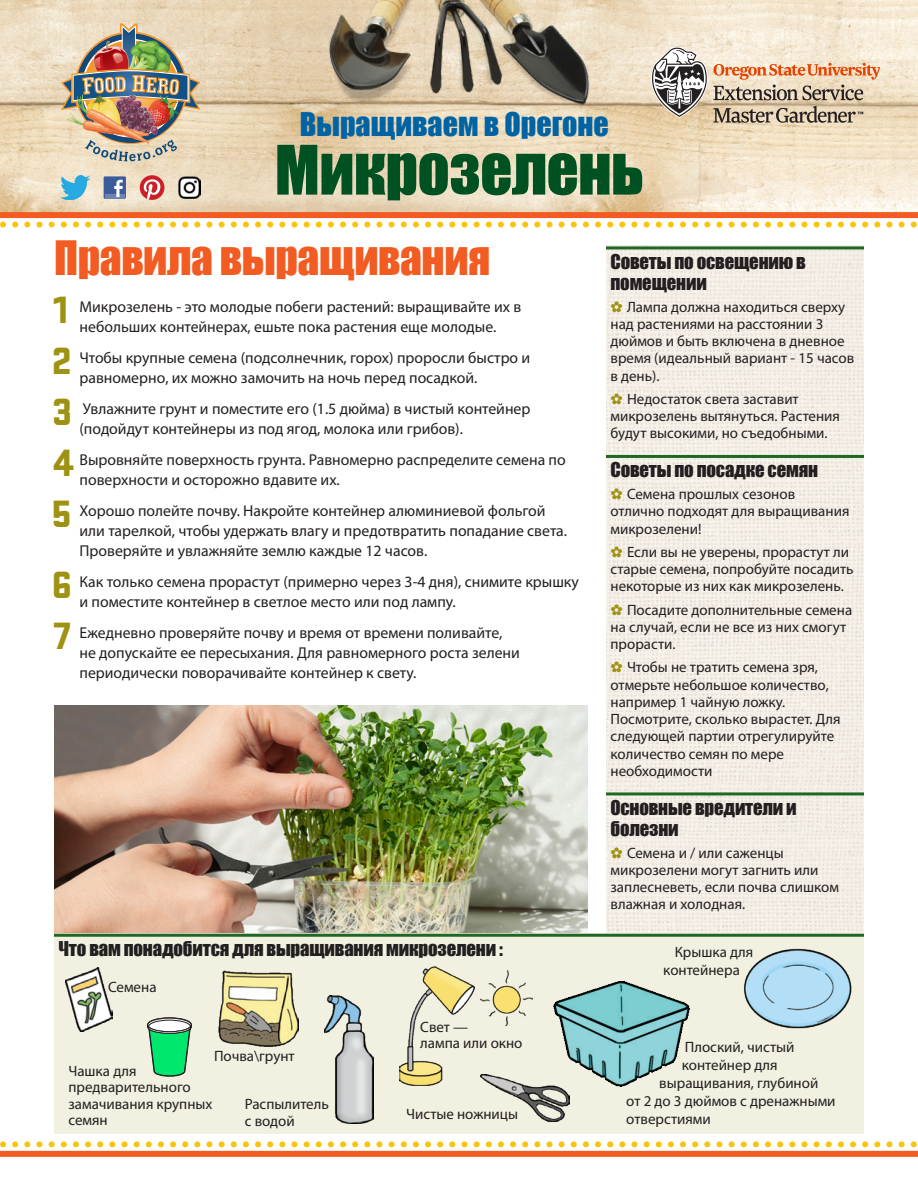
<style>
.page{position:relative;width:918px;height:1188px;background:#fff}
.page>*{position:absolute;margin:0;border:0;box-sizing:border-box;transform-origin:0 0}
.Main_Head_RU{font:63px "Impact";letter-spacing:-.01em;color:#005122}
.Quick_Tips_RU{font:43.5px "Impact";letter-spacing:-.01em;color:#f25b21}
.QuickTipwInitial_RU{font:900 39.6px "Stratum 2";color:#9e9212}
.t1{font:30px "Impact";color:#0063a4}
.Subhead_RU{font:18.75px/21px "Impact";letter-spacing:-.01em;color:#231f20}
.QuickTipwInitial_RU-2{font:15.75px/20.2px "Myriad Pro";color:#231f20}
.PictureLabelsRU{font:15px/17.2px "Myriad Pro";color:#231f20}
.s1{color:#9e9212}
</style>
<div class="page">
<img style="left:606px;top:249px;width:258px;height:683px">
<hr style="left:606px;top:246px;width:258px;height:3px;background:#1e6725">
<hr style="left:606px;top:455px;width:258px;height:3px;background:#1e6725">
<hr style="left:606px;top:792px;width:258px;height:3px;background:#1e6725">
<img style="left:54px;top:706px;width:534px;height:228px">
<img style="left:0;top:0;width:918px;height:212px">
<div style="left:0;top:212px;width:918px;height:6px;background:#f25b21"></div>
<div style="left:0;top:1151px;width:918px;height:6px;background:#f25b21"></div>
<svg style="left:0;top:222px;width:917px;height:6px"></svg>
<svg style="left:0;top:1141px;width:917px;height:6px"></svg>
<img style="left:288px;top:0;width:343px;height:109px">
<svg style="left:140px;top:175px;width:24px;height:25px"></svg>
<div style="left:104px;top:176px;width:22px;height:23px;background:#3b5b99"></div>
<hr style="left:105px;top:194px;width:19px;height:3px;background:#6d84b3">
<svg style="left:114px;top:180px;width:9px;height:17px"></svg>
<img style="left:61px;top:176px;width:29px;height:23px">
<img style="left:178px;top:176px;width:23px;height:23px">
<div style="left:54px;top:934px;width:810px;height:200px;background:#f2f0e0"></div>
<hr style="left:54px;top:934px;width:810px;height:3px;background:#1e6725">
<img style="left:554px;top:981px;width:136px;height:106px">
<img style="left:400px;top:966px;width:74px;height:119px">
<img style="left:324px;top:996px;width:49px;height:127px">
<img style="left:480px;top:1075px;width:89px;height:46px">
<img style="left:480px;top:970px;width:52px;height:56px">
<img style="left:744px;top:948px;width:108px;height:81px">
<img style="left:66px;top:968px;width:46px;height:63px">
<img style="left:218px;top:971px;width:80px;height:75px">
<svg style="left:147px;top:1017px;width:45px;height:60px"></svg>
<svg style="left:651px;top:47px;width:228px;height:76px"></svg>
<img style="left:61px;top:23px;width:140px;height:138px">
<p class="t1" style="left:300px;top:101px;width:310px">Выращиваем в Орегоне</p>
<p class="Main_Head_RU" style="left:275px;top:121px;width:371px">Микрозелень</p>
<p class="Quick_Tips_RU" style="left:54px;top:224px;width:438px">Правила выращивания</p>
<p class="QuickTipwInitial_RU" style="left:54px;top:281px;width:17px">1</p>
<p class="QuickTipwInitial_RU-2" style="left:80px;top:296px;width:443px">Микрозелень - это молодые побеги растений: выращивайте их в небольших контейнерах, ешьте пока растения еще молодые.</p>
<p class="QuickTipwInitial_RU" style="left:52px;top:332px;width:22px">2</p>
<p class="QuickTipwInitial_RU-2" style="left:80px;top:347px;width:452px">Чтобы крупные семена (подсолнечник, горох) проросли быстро и равномерно, их можно замочить на ночь перед посадкой.</p>
<p class="QuickTipwInitial_RU" style="left:52px;top:383px;width:22px">3</p>
<p class="QuickTipwInitial_RU-2" style="left:80px;top:398px;width:452px">Увлажните грунт и поместите его (1.5 дюйма) в чистый контейнер (подойдут контейнеры из под ягод, молока или грибов).</p>
<p class="QuickTipwInitial_RU" style="left:54px;top:434px;width:22px">4</p>
<p class="QuickTipwInitial_RU-2" style="left:79px;top:449px;width:488px">Выровняйте поверхность грунта. Равномерно распределите семена по поверхности и осторожно вдавите их.</p>
<p class="QuickTipwInitial_RU" style="left:52px;top:485px;width:22px">5</p>
<p class="QuickTipwInitial_RU-2" style="left:80px;top:500px;width:489px">Хорошо полейте почву. Накройте контейнер алюминиевой фольгой или тарелкой, чтобы удержать влагу и предотвратить попадание света.<br>Проверяйте и увлажняйте землю каждые 12 часов.</p>
<p class="QuickTipwInitial_RU" style="left:51px;top:556px;width:22px">6</p>
<p class="QuickTipwInitial_RU-2" style="left:80px;top:571px;width:501px">Как только семена прорастут (примерно через 3-4 дня), снимите крышку и поместите контейнер в светлое место или под лампу.</p>
<p class="QuickTipwInitial_RU" style="left:53px;top:607px;width:19px">7</p>
<p class="QuickTipwInitial_RU-2" style="left:79px;top:622px;width:442px">Ежедневно проверяйте почву и время от времени поливайте, не допускайте ее пересыхания. Для равномерного роста зелени периодически поворачивайте контейнер к свету.</p>
<p class="Subhead_RU" style="left:58px;top:938px;width:446px">Что вам понадобится для выращивания микрозелени :</p>
<p class="PictureLabelsRU" style="left:108px;top:978px;width:50px">Семена</p>
<p class="PictureLabelsRU" style="left:214px;top:1048px;width:82px">Почва\грунт</p>
<p class="PictureLabelsRU" style="left:245px;top:1096px;width:86px;line-height:16.5px">Распылитель с водой</p>
<p class="PictureLabelsRU" style="left:68px;top:1062px;width:146px;line-height:16.5px">Чашка для предварительного замачивания крупных семян</p>
<p class="PictureLabelsRU" style="left:420px;top:1018px;width:104px;line-height:16.5px">Свет —<br>лампа или окно</p>
<p class="PictureLabelsRU" style="left:406px;top:1105px;width:113px">Чистые ножницы</p>
<p class="Subhead_RU" style="left:610px;top:251px;width:197px">Советы по освещению в помещении</p>
<p class="PictureLabelsRU" style="left:610px;top:298px;width:245px"><span class="s1">✿</span> Лампа должна находиться сверху над растениями на расстоянии 3 дюймов и быть включена в дневное время (идеальный вариант - 15 часов в день).</p>
<p class="PictureLabelsRU" style="left:610px;top:390px;width:231px"><span class="s1">✿</span> Недостаток света заставит микрозелень вытянуться. Растения будут высокими, но съедобными.</p>
<p class="Subhead_RU" style="left:610px;top:459px;width:209px">Советы по посадке семян</p>
<p class="PictureLabelsRU" style="left:610px;top:485px;width:240px"><span class="s1">✿</span> Семена прошлых сезонов отлично подходят для выращивания микрозелени!</p>
<p class="PictureLabelsRU" style="left:610px;top:543px;width:245px"><span class="s1">✿</span> Если вы не уверены, прорастут ли старые семена, попробуйте посадить некоторые из них как микрозелень.</p>
<p class="PictureLabelsRU" style="left:610px;top:601px;width:243px"><span class="s1">✿</span> Посадите дополнительные семена на случай, если не все из них смогут прорасти.</p>
<p class="PictureLabelsRU" style="left:610px;top:659px;width:232px"><span class="s1">✿</span> Чтобы не тратить семена зря, отмерьте небольшое количество, например 1 чайную ложку.<br>Посмотрите, сколько вырастет. Для следующей партии отрегулируйте количество семян по мере необходимости</p>
<p class="Subhead_RU" style="left:610px;top:797px;width:188px">Основные вредители и болезни</p>
<p class="PictureLabelsRU" style="left:610px;top:844px;width:230px"><span class="s1">✿</span> Семена и / или саженцы микрозелени могут загнить или заплесневеть, если почва слишком влажная и холодная.</p>
<p class="PictureLabelsRU" style="left:663px;top:943px;width:92px;line-height:18px;text-indent:11px">Крышка для контейнера</p>
<p class="PictureLabelsRU" style="left:685px;top:1038px;width:111px">Плоский, чистый</p>
<p class="PictureLabelsRU" style="left:682px;top:1056px;width:97px">контейнер для</p>
<p class="PictureLabelsRU" style="left:659px;top:1074px;width:161px">выращивания, глубиной</p>
<p class="PictureLabelsRU" style="left:626px;top:1092px;width:211px">от 2 до 3 дюймов с дренажными</p>
<p class="PictureLabelsRU" style="left:626px;top:1110px;width:86px">отверстиями</p>
</div>
